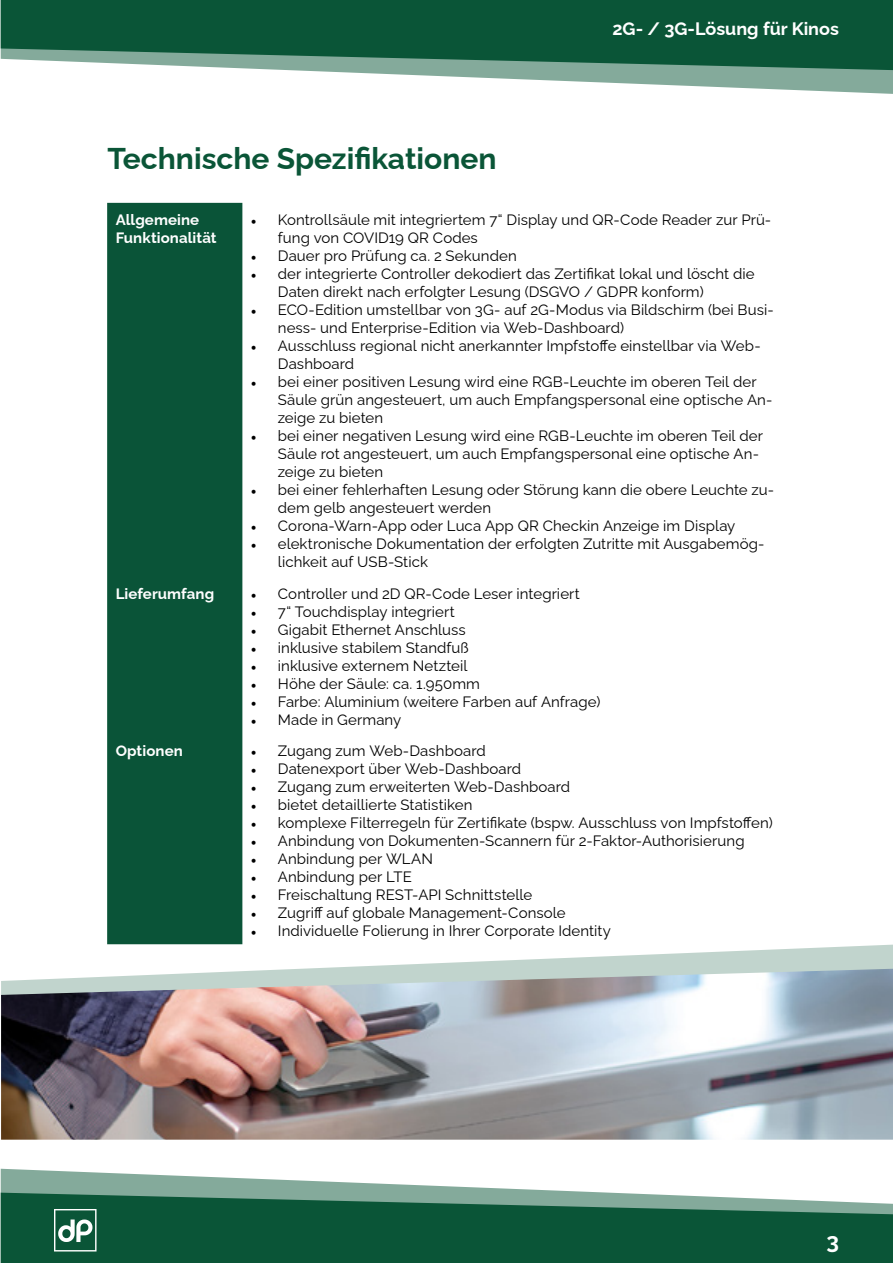
<style>
.page{position:relative;width:893px;height:1263px;background:#fff}
.page>*{position:absolute;margin:0;border:0;box-sizing:border-box;transform-origin:0 0}
.t1{font:700 30px "Raleway";color:#0a5537}
.t2{font:700 22.5px "Raleway";color:#fff}
.t3{font:700 18px "Raleway";color:#fff}
.t4{font:15px/18px "Raleway";letter-spacing:.005em;color:#000}
.t5{font:700 15px/18px "Raleway";letter-spacing:.005em;color:#fff}
.s1{font-family:"Minion Pro"}
</style>
<div class="page">
<svg style="left:287px;top:70px;width:606px;height:24px"></svg>
<svg style="left:1px;top:0;width:892px;height:70px;background:#1f6448"></svg>
<svg style="left:1px;top:1169px;width:615px;height:24px"></svg>
<svg style="left:1px;top:1193px;width:892px;height:70px;background:#1f6448"></svg>
<svg style="left:54px;top:1209px;width:43px;height:42px"></svg>
<svg style="left:107px;top:944px;width:786px;height:25px"></svg>
<img style="left:1px;top:969px;width:892px;height:171px">
<div style="left:107px;top:203px;width:135px;height:741px;background:#0a5438"></div>
<h1 class="t1" style="left:107px;top:134px;width:391px">Technische Spezifikationen</h1>
<p class="t3" style="left:612px;top:15px;width:228px">2G- / 3G-Lösung für Kinos</p>
<p class="t5" style="left:116px;top:209px;width:103px">Allgemeine<br>Funktionalität</p>
<p class="t4" style="left:278px;top:209px;width:495px;text-indent:-27px"><span class="s1">•</span> Kontrollsäule mit integriertem 7“ Display und QR-Code Reader zur Prü&shy;fung von COVID19 QR Codes</p>
<p class="t4" style="left:251px;top:245px;width:267px"><span class="s1">•</span> Dauer pro Prüfung ca. 2 Sekunden</p>
<p class="t4" style="left:278px;top:263px;width:478px;text-indent:-27px"><span class="s1">•</span> der integrierte Controller dekodiert das Zertifikat lokal und löscht die<br>Daten direkt nach erfolgter Lesung (DSGVO / GDPR konform)</p>
<p class="t4" style="left:278px;top:299px;width:497px;text-indent:-27px"><span class="s1">•</span> ECO-Edition umstellbar von 3G- auf 2G-Modus via Bildschirm (bei Busi&shy;ness- und Enterprise-Edition via Web-Dashboard)</p>
<p class="t4" style="left:278px;top:335px;width:484px;text-indent:-27px"><span class="s1">•</span> Ausschluss regional nicht anerkannter Impfstoffe einstellbar via Web-<br>Dashboard</p>
<p class="t4" style="left:278px;top:371px;width:496px;text-indent:-27px"><span class="s1">•</span> bei einer positiven Lesung wird eine RGB-Leuchte im oberen Teil der<br>Säule grün angesteuert, um auch Empfangspersonal eine optische An&shy;zeige zu bieten</p>
<p class="t4" style="left:278px;top:425px;width:487px;text-indent:-27px"><span class="s1">•</span> bei einer negativen Lesung wird eine RGB-Leuchte im oberen Teil der<br>Säule rot angesteuert, um auch Empfangspersonal eine optische An&shy;zeige zu bieten</p>
<p class="t4" style="left:278px;top:479px;width:498px;text-indent:-27px"><span class="s1">•</span> bei einer fehlerhaften Lesung oder Störung kann die obere Leuchte zu&shy;dem gelb angesteuert werden</p>
<p class="t4" style="left:251px;top:515px;width:486px"><span class="s1">•</span> Corona-Warn-App oder Luca App QR Checkin Anzeige im Display</p>
<p class="t4" style="left:278px;top:533px;width:488px;text-indent:-27px"><span class="s1">•</span> elektronische Dokumentation der erfolgten Zutritte mit Ausgabemög&shy;lichkeit auf USB-Stick</p>
<p class="t5" style="left:116px;top:583px;width:100px">Lieferumfang</p>
<p class="t4" style="left:251px;top:583px;width:331px"><span class="s1">•</span> Controller und 2D QR-Code Leser integriert</p>
<p class="t4" style="left:251px;top:601px;width:205px"><span class="s1">•</span> 7“ Touchdisplay integriert</p>
<p class="t4" style="left:251px;top:619px;width:216px"><span class="s1">•</span> Gigabit Ethernet Anschluss</p>
<p class="t4" style="left:251px;top:637px;width:219px"><span class="s1">•</span> inklusive stabilem Standfuß</p>
<p class="t4" style="left:251px;top:655px;width:218px"><span class="s1">•</span> inklusive externem Netzteil</p>
<p class="t4" style="left:251px;top:673px;width:231px"><span class="s1">•</span> Höhe der Säule: ca. 1.950mm</p>
<p class="t4" style="left:251px;top:691px;width:351px"><span class="s1">•</span> Farbe: Aluminium (weitere Farben auf Anfrage)</p>
<p class="t4" style="left:251px;top:709px;width:152px"><span class="s1">•</span> Made in Germany</p>
<p class="t5" style="left:116px;top:740px;width:69px">Optionen</p>
<p class="t4" style="left:251px;top:740px;width:236px"><span class="s1">•</span> Zugang zum Web-Dashboard</p>
<p class="t4" style="left:251px;top:758px;width:272px"><span class="s1">•</span> Datenexport über Web-Dashboard</p>
<p class="t4" style="left:251px;top:776px;width:321px"><span class="s1">•</span> Zugang zum erweiterten Web-Dashboard</p>
<p class="t4" style="left:251px;top:794px;width:223px"><span class="s1">•</span> bietet detaillierte Statistiken</p>
<p class="t4" style="left:251px;top:812px;width:523px"><span class="s1">•</span> komplexe Filterregeln für Zertifikate (bspw. Ausschluss von Impfstoffen)</p>
<p class="t4" style="left:251px;top:830px;width:495px"><span class="s1">•</span> Anbindung von Dokumenten-Scannern für 2-Faktor-Authorisierung</p>
<p class="t4" style="left:251px;top:848px;width:184px"><span class="s1">•</span> Anbindung per WLAN</p>
<p class="t4" style="left:251px;top:866px;width:162px"><span class="s1">•</span> Anbindung per LTE</p>
<p class="t4" style="left:251px;top:884px;width:283px"><span class="s1">•</span> Freischaltung REST-API Schnittstelle</p>
<p class="t4" style="left:251px;top:902px;width:316px"><span class="s1">•</span> Zugriff auf globale Management-Console</p>
<p class="t4" style="left:251px;top:920px;width:362px"><span class="s1">•</span> Individuelle Folierung in Ihrer Corporate Identity</p>
<h2 class="t2" style="left:826px;top:1223px;width:14px">3</h2>
</div>
